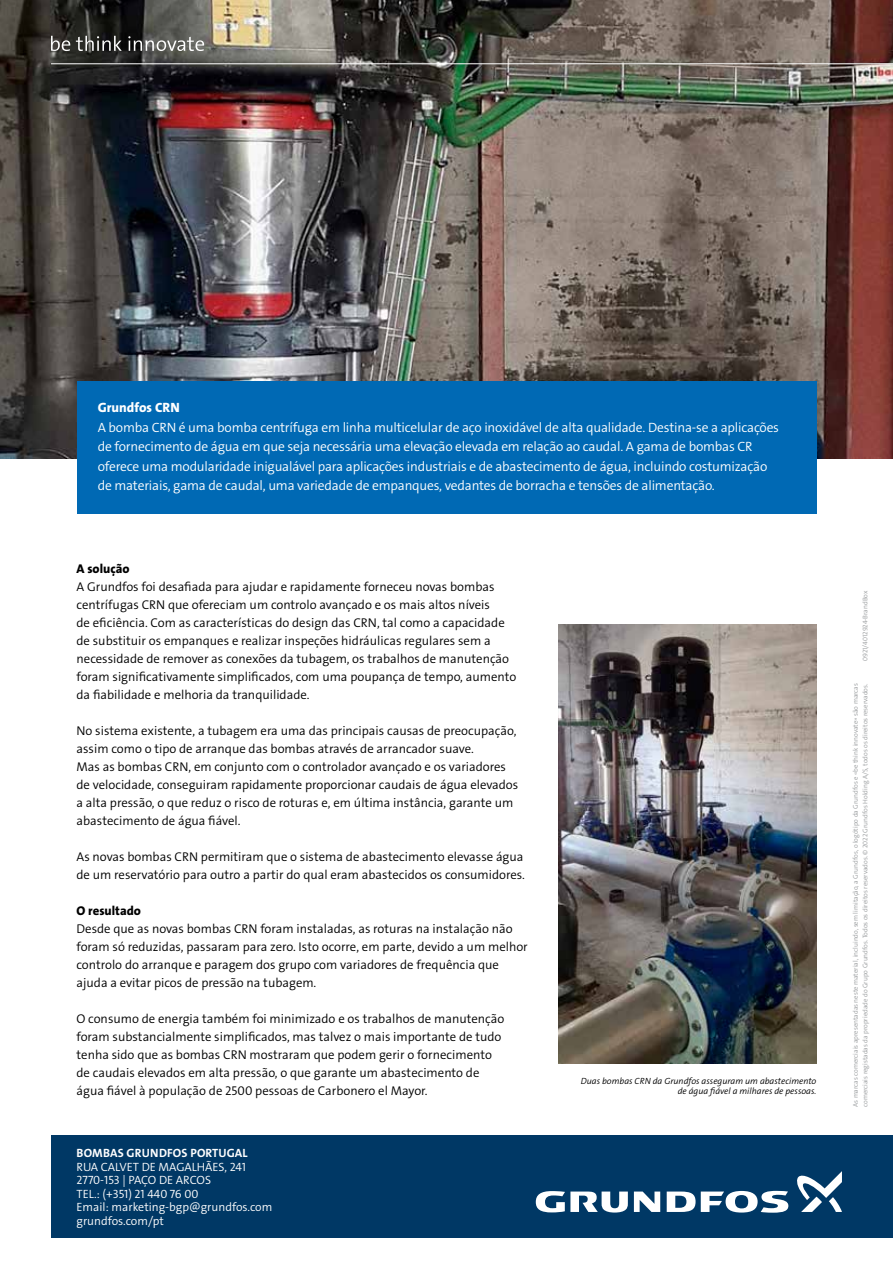
<style>
.page{position:relative;width:893px;height:1263px;background:#fff}
.page>*{position:absolute;margin:0;border:0;box-sizing:border-box;transform-origin:0 0}
.t1{font:13.5px/19.5px "Grundfos The Sans V2 OT 4 SL";letter-spacing:-.015em;color:#fff}
.t2{font:13.5px "Grundfos The Sans V2 OT 8 XB";color:#fff}
.t3{font:12.75px/18px "Grundfos The Sans V2 OT 4 SL";color:#000}
.t4{font:12.75px "Grundfos The Sans V2 OT 8 XB";color:#000}
.t5{font:12px/13.5px "Grundfos The Sans V2 OT 4 SL";color:#fff}
.t6{font:12px "Grundfos The Sans V2 OT 7 B";letter-spacing:.015em;color:#fff}
.t7{font:9px/10.8px "Grundfos The Sans V2 OT 4 SL Italic";color:#000;text-align:right}
.t8{font:6.75px/9.8px "Grundfos The Sans V2 OT 4 SL";color:#979a9c}
</style>
<div class="page">
<img style="left:0;top:0;width:893px;height:458px">
<div style="left:51px;top:1135px;width:842px;height:102px;background:#003865"></div>
<hr style="left:51px;top:63px;width:842px;height:1px;background:#fff">
<svg style="left:634px;top:1191px;width:26px;height:21px"></svg>
<svg style="left:536px;top:1191px;width:92px;height:21px"></svg>
<svg style="left:667px;top:1191px;width:121px;height:22px"></svg>
<svg style="left:797px;top:1171px;width:45px;height:41px"></svg>
<svg style="left:51px;top:36px;width:19px;height:15px"></svg>
<svg style="left:76px;top:36px;width:46px;height:15px"></svg>
<svg style="left:128px;top:36px;width:76px;height:15px"></svg>
<img style="left:559px;top:624px;width:257px;height:440px">
<div style="left:77px;top:381px;width:739px;height:133px;background:#0069b4"></div>
<p class="t2" style="left:98px;top:399px;width:83px">Grundfos CRN</p>
<p class="t1" style="left:98px;top:418px;width:683px">A bomba CRN é uma bomba centrífuga em linha multicelular de aço inoxidável de alta qualidade. Destina-se a aplicações de fornecimento de água em que seja necessária uma elevação elevada em relação ao caudal. A gama de bombas CR oferece uma modularidade inigualável para aplicações industriais e de abastecimento de água, incluindo costumização de materiais, gama de caudal, uma variedade de empanques, vedantes de borracha e tensões de alimentação.</p>
<p class="t4" style="left:77px;top:561px;width:55px">A solução</p>
<p class="t3" style="left:77px;top:578px;width:441px">A Grundfos foi desafiada para ajudar e rapidamente forneceu novas bombas centrífugas CRN que ofereciam um controlo avançado e os mais altos níveis<br>de eficiência. Com as características do design das CRN, tal como a capacidade de substituir os empanques e realizar inspeções hidráulicas regulares sem a necessidade de remover as conexões da tubagem, os trabalhos de manutenção foram significativamente simplificados, com uma poupança de tempo, aumento da fiabilidade e melhoria da tranquilidade.</p>
<p class="t3" style="left:77px;top:722px;width:443px">No sistema existente, a tubagem era uma das principais causas de preocupação, assim como o tipo de arranque das bombas através de arrancador suave.<br>Mas as bombas CRN, em conjunto com o controlador avançado e os variadores de velocidade, conseguiram rapidamente proporcionar caudais de água elevados a alta pressão, o que reduz o risco de roturas e, em última instância, garante um abastecimento de água fiável.</p>
<p class="t3" style="left:77px;top:848px;width:450px">As novas bombas CRN permitiram que o sistema de abastecimento elevasse água de um reservatório para outro a partir do qual eram abastecidos os consumidores.</p>
<p class="t4" style="left:77px;top:903px;width:66px">O resultado</p>
<p class="t3" style="left:77px;top:920px;width:453px">Desde que as novas bombas CRN foram instaladas, as roturas na instalação não foram só reduzidas, passaram para zero. Isto ocorre, em parte, devido a um melhor controlo do arranque e paragem dos grupo com variadores de frequência que ajuda a evitar picos de pressão na tubagem.</p>
<p class="t3" style="left:77px;top:1010px;width:429px">O consumo de energia também foi minimizado e os trabalhos de manutenção foram substancialmente simplificados, mas talvez o mais importante de tudo tenha sido que as bombas CRN mostraram que podem gerir o fornecimento de caudais elevados em alta pressão, o que garante um abastecimento de água fiável à população de 2500 pessoas de Carbonero el Mayor.</p>
<p class="t6" style="left:77px;top:1145px;width:173px">BOMBAS GRUNDFOS PORTUGAL</p>
<p class="t5" style="left:77px;top:1160px;width:197px">RUA CALVET DE MAGALHÃES, 241<br>2770-153 | PAÇO DE ARCOS<br>TEL.: (+351) 21 440 76 00<br>Email: marketing-bgp@grundfos.com grundfos.com/pt</p>
<p class="t7" style="left:581px;top:1075px;width:237px">Duas bombas CRN da Grundfos asseguram um abastecimento de água fiável a milhares de pessoas.</p>
<p class="t8" style="left:860px;top:661px;width:72px;rotate:-90deg">0921/4012924-BrandBox</p>
<p class="t8" style="left:851px;top:1107px;width:425px;rotate:-90deg">As marcas comerciais apresentadas neste material, incluindo, sem limitação, a Grundfos, o logótipo da Grundfos e «be think innovate» são marcas comerciais registadas da propriedade do Grupo Grundfos. Todos os direitos reservados. © 2022 Grundfos Holding A/S, todos os direitos reservados.</p>
</div>
